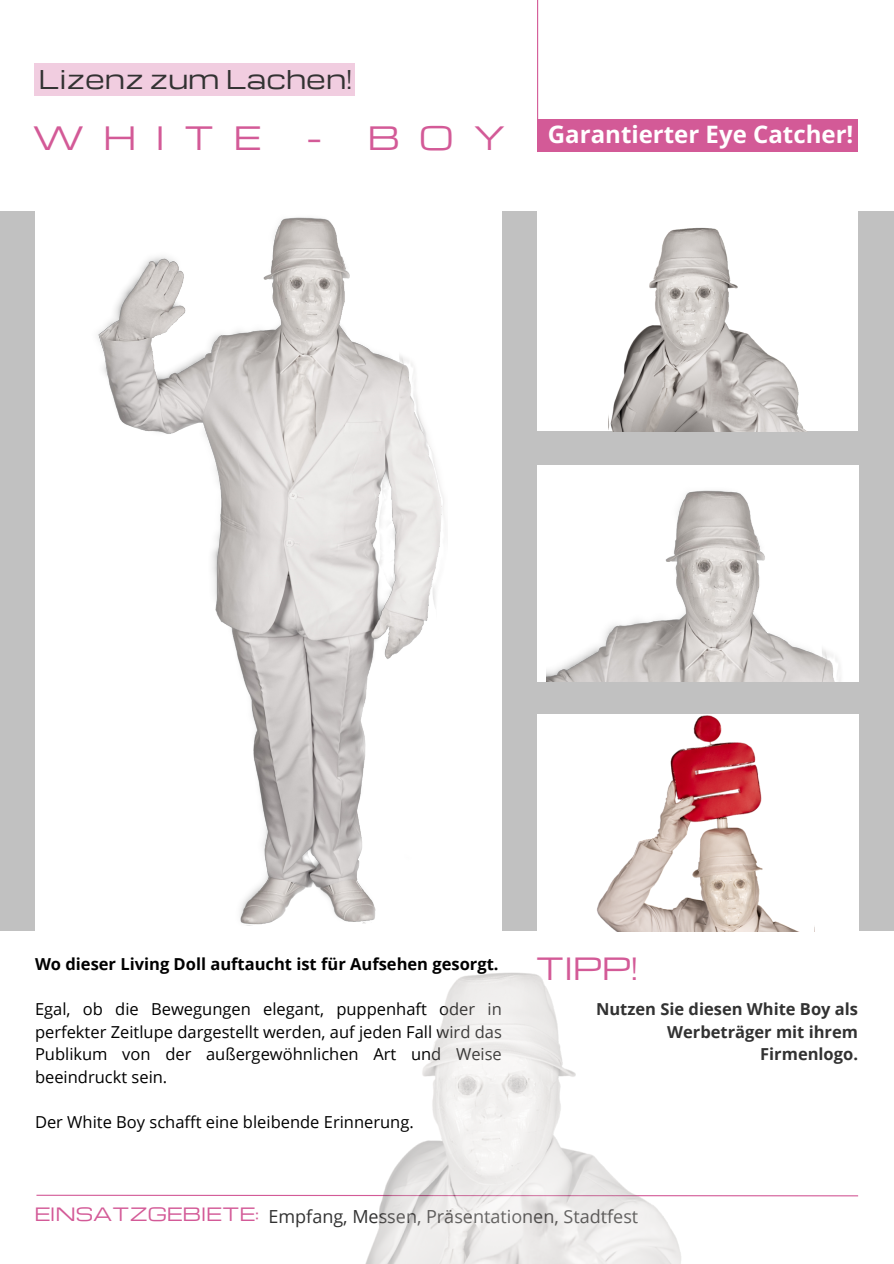
<style>
.page{position:relative;width:894px;height:1264px;background:#fff}
.page>*{position:absolute;margin:0;border:0;box-sizing:border-box;transform-origin:0 0}
.t1{font:31.5px "Michroma";letter-spacing:.61em;color:#d35a97}
.t2{font:30px "Michroma";color:#d35a97}
.t3{font:25.35px "Michroma";letter-spacing:.015em;color:#323232}
.t4{font:700 24px "Open Sans";color:#fff}
.t5{font:18px "Open Sans";color:#323232}
.t6{font:18px "Michroma";color:#d35a97}
.t7{font:16.5px/22.5px "Open Sans";color:#000;text-align:justify}
.t8{font:700 16.5px/22.5px "Open Sans";color:#323232;text-align:right}
.t9{font:700 16.5px "Open Sans";color:#000}
</style>
<div class="page">
<svg style="left:36px;top:1194px;width:823px;height:2px"></svg>
<hr style="left:537px;top:0;width:1px;height:152px;background:#d35a97">
<div style="left:537px;top:120px;width:320px;height:32px;background:#d35a97"></div>
<div style="left:0;top:212px;width:893px;height:719px;background:#c1c1c1"></div>
<div style="left:537px;top:212px;width:320px;height:219px;background:#fff"></div>
<div style="left:35px;top:212px;width:467px;height:721px;background:#fff"></div>
<div style="left:537px;top:465px;width:320px;height:216px;background:#fff"></div>
<div style="left:537px;top:714px;width:320px;height:217px;background:#fff"></div>
<img style="left:97px;top:217px;width:347px;height:709px">
<img style="left:597px;top:715px;width:200px;height:216px">
<img style="left:546px;top:490px;width:295px;height:191px">
<div style="left:537px;top:506px;width:56px;height:134px;background:#fff"></div>
<img style="left:608px;top:227px;width:199px;height:204px">
<div style="left:786px;top:714px;width:55px;height:145px;background:#fff"></div>
<img style="left:353px;top:972px;width:368px;height:291px">
<div style="left:34px;top:63px;width:320px;height:33px;background:#f1cde0"></div>
<p class="t3" style="left:38px;top:59px;width:315px">Lizenz zum Lachen!</p>
<h3 class="t1" style="left:33px;top:114px;width:230px">WHITE</h3>
<h3 class="t1" style="left:306px;top:114px;width:201px">- BOY</h3>
<h1 class="t4" style="left:547px;top:117px;width:307px">Garantierter Eye Catcher!</h1>
<h2 class="t9" style="left:35px;top:952px;width:465px">Wo dieser Living Doll auftaucht ist für Aufsehen gesorgt.</h2>
<p class="t7" style="left:35px;top:997px;width:468px">Egal, ob die Bewegungen elegant, puppenhaft oder in perfekter Zeitlupe dargestellt werden, auf jeden Fall wird das Publikum von der außergewöhnlichen Art und Weise beeindruckt sein.</p>
<p class="t7" style="left:35px;top:1109px;width:380px">Der White Boy schafft eine bleibende Erinnerung.</p>
<p class="t2" style="left:535px;top:945px;width:104px">TIPP!</p>
<p class="t8" style="left:596px;top:997px;width:263px">Nutzen Sie diesen White Boy als<br>Werbeträger mit ihrem<br>Firmenlogo.</p>
<h5 class="t6" style="left:34px;top:1199px;width:226px">EINSATZGEBIETE:</h5>
<p class="t5" style="left:268px;top:1203px;width:371px">Empfang, Messen, Präsentationen, Stadtfest</p>
</div>
